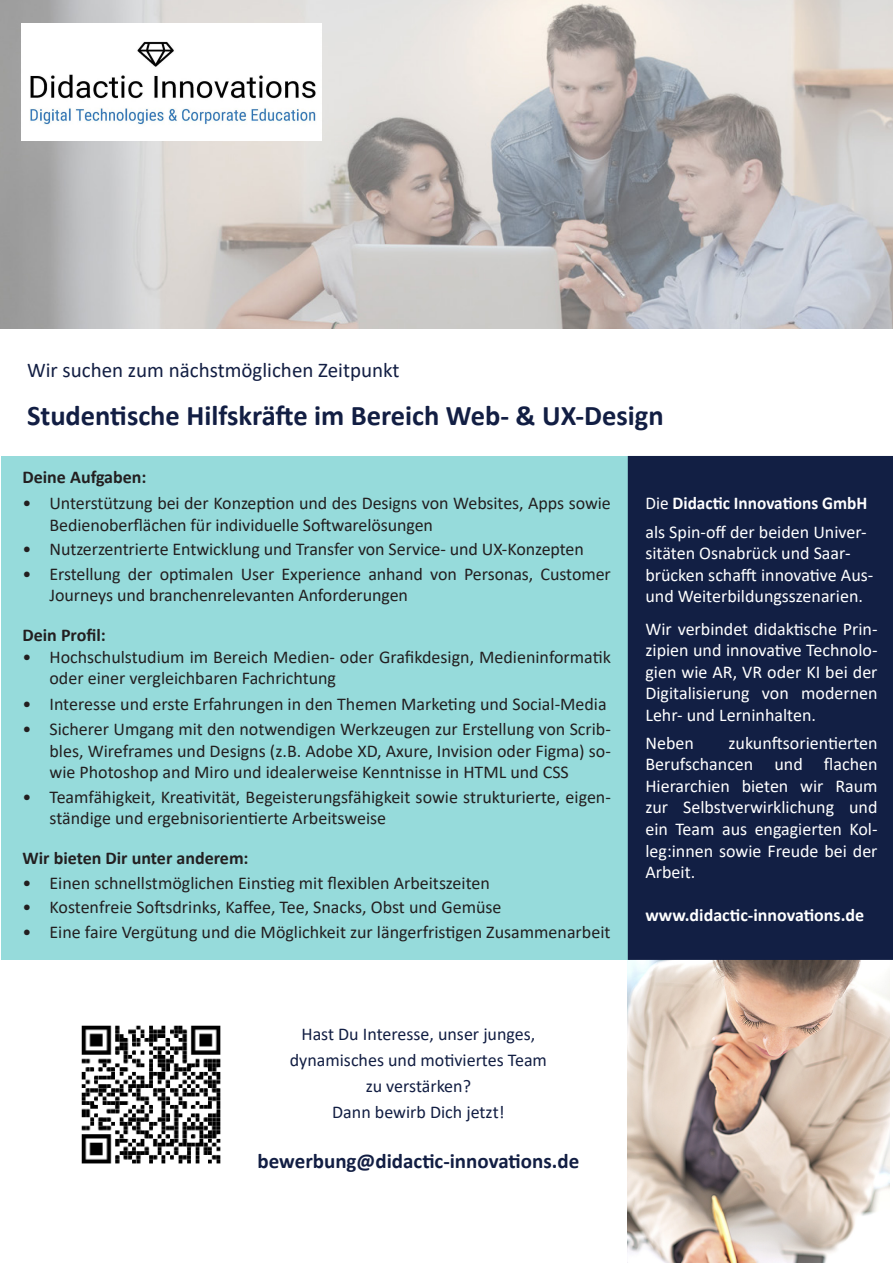
<style>
.page{position:relative;width:893px;height:1263px;background:#fff}
.page>*{position:absolute;margin:0;border:0;box-sizing:border-box;transform-origin:0 0}
.t1{font:700 28.5px "Calibri";color:#121e43}
.t2{font:21px "Calibri";color:#121e43}
.t3{font:700 21px "Calibri";color:#121e43}
.t4{font:18px/21.6px "Calibri";color:#231f20}
.t5{font:18px/21.6px "Calibri";color:#fff;text-align:justify}
.t6{font:18px "Calibri";color:#121e43}
.t7{font:700 18px "Calibri";color:#231f20}
.t8{font:700 18px "Calibri";color:#fff}
.t9{font:700 18px "Calibri";color:#fff;scale:.96 1}
.s1{font-weight:400}
</style>
<div class="page">
<img style="left:0;top:0;width:893px;height:328px">
<img style="left:627px;top:960px;width:263px;height:303px">
<div style="left:1px;top:456px;width:627px;height:504px;background:#96dbdb"></div>
<div style="left:628px;top:457px;width:264px;height:502px;background:#121f44"></div>
<div style="left:628px;top:456px;width:265px;height:504px;border:1px solid #121f44"></div>
<img style="left:21px;top:24px;width:300px;height:117px">
<img style="left:81px;top:1025px;width:140px;height:139px">
<p class="t2" style="left:27px;top:355px;width:374px">Wir suchen zum nächstmöglichen Zeitpunkt</p>
<p class="t1" style="left:27px;top:395px;width:638px">Studentische Hilfskräfte im Bereich Web- &amp; UX-Design</p>
<p class="t7" style="left:22px;top:464px;width:126px">Deine Aufgaben:</p>
<p class="t4" style="left:50px;top:492px;width:563px;text-indent:-27px">• Unterstützung bei der Konzeption und des Designs von Websites, Apps sowie<br>Bedienoberflächen für individuelle Softwarelösungen</p>
<p class="t4" style="left:22px;top:538px;width:563px">• Nutzerzentrierte Entwicklung und Transfer von Service- und UX-Konzepten</p>
<p class="t4" style="left:50px;top:563px;width:563px;text-indent:-27px">• Erstellung der optimalen User Experience anhand von Personas, Customer<br>Journeys und branchenrelevanten Anforderungen</p>
<p class="t7" style="left:22px;top:622px;width:85px">Dein Profil:</p>
<p class="t4" style="left:50px;top:645px;width:563px;text-indent:-27px">• Hochschulstudium im Bereich Medien- oder Grafikdesign, Medieninformatik oder einer vergleichbaren Fachrichtung</p>
<p class="t4" style="left:22px;top:693px;width:586px">• Interesse und erste Erfahrungen in den Themen Marketing und Social-Media</p>
<p class="t4" style="left:50px;top:718px;width:563px;text-align:justify;text-indent:-27px">• Sicherer Umgang mit den notwendigen Werkzeugen zur Erstellung von Scrib&shy;bles, Wireframes und Designs (z.B. Adobe XD, Axure, Invision oder Figma) so&shy;wie Photoshop and Miro und idealerweise Kenntnisse in HTML und CSS</p>
<p class="t4" style="left:50px;top:785px;width:563px;text-indent:-27px">• Teamfähigkeit, Kreativität, Begeisterungsfähigkeit sowie strukturierte, eigen&shy;ständige und ergebnisorientierte Arbeitsweise</p>
<p class="t7" style="left:22px;top:845px;width:228px">Wir bieten Dir unter anderem:</p>
<p class="t4" style="left:22px;top:871px;width:469px">• Einen schnellstmöglichen Einstieg mit flexiblen Arbeitszeiten</p>
<p class="t4" style="left:22px;top:896px;width:481px">• Kostenfreie Softsdrinks, Kaffee, Tee, Snacks, Obst und Gemüse</p>
<p class="t4" style="left:22px;top:920px;width:589px">• Eine faire Vergütung und die Möglichkeit zur längerfristigen Zusammenarbeit</p>
<p class="t6" style="left:301px;top:1022px;width:235px">Hast Du Interesse, unser junges,</p>
<p class="t6" style="left:290px;top:1048px;width:259px">dynamisches und motiviertes Team</p>
<p class="t6" style="left:366px;top:1074px;width:107px">zu verstärken?</p>
<p class="t6" style="left:332px;top:1100px;width:174px">Dann bewirb Dich jetzt!</p>
<p class="t3" style="left:258px;top:1146px;width:323px">bewerbung@didactic-innovations.de</p>
<p class="t9" style="left:645px;top:490px;width:233px"><span class="s1">Die</span> Didactic Innovations GmbH</p>
<p class="t5" style="left:645px;top:520px;width:229px;text-align:left">als Spin-off der beiden Univer&shy;sitäten Osnabrück und Saar&shy;brücken schafft innovative Aus&shy;und Weiterbildungsszenarien.</p>
<p class="t5" style="left:645px;top:617px;width:234px">Wir verbindet didaktische Prin&shy;zipien und innovative Technolo&shy;gien wie AR, VR oder KI bei der Digitalisierung von modernen Lehr- und Lerninhalten.</p>
<p class="t5" style="left:645px;top:731px;width:50px">Neben</p>
<p class="t5" style="left:645px;top:731px;width:234px;text-indent:83px">zukunftsorientierten Berufschancen und flachen Hierarchien bieten wir Raum zur Selbstverwirklichung und ein Team aus engagierten Kol&shy;leg:innen sowie Freude bei der Arbeit.</p>
<p class="t8" style="left:645px;top:903px;width:220px">www.didactic-innovations.de</p>
</div>
